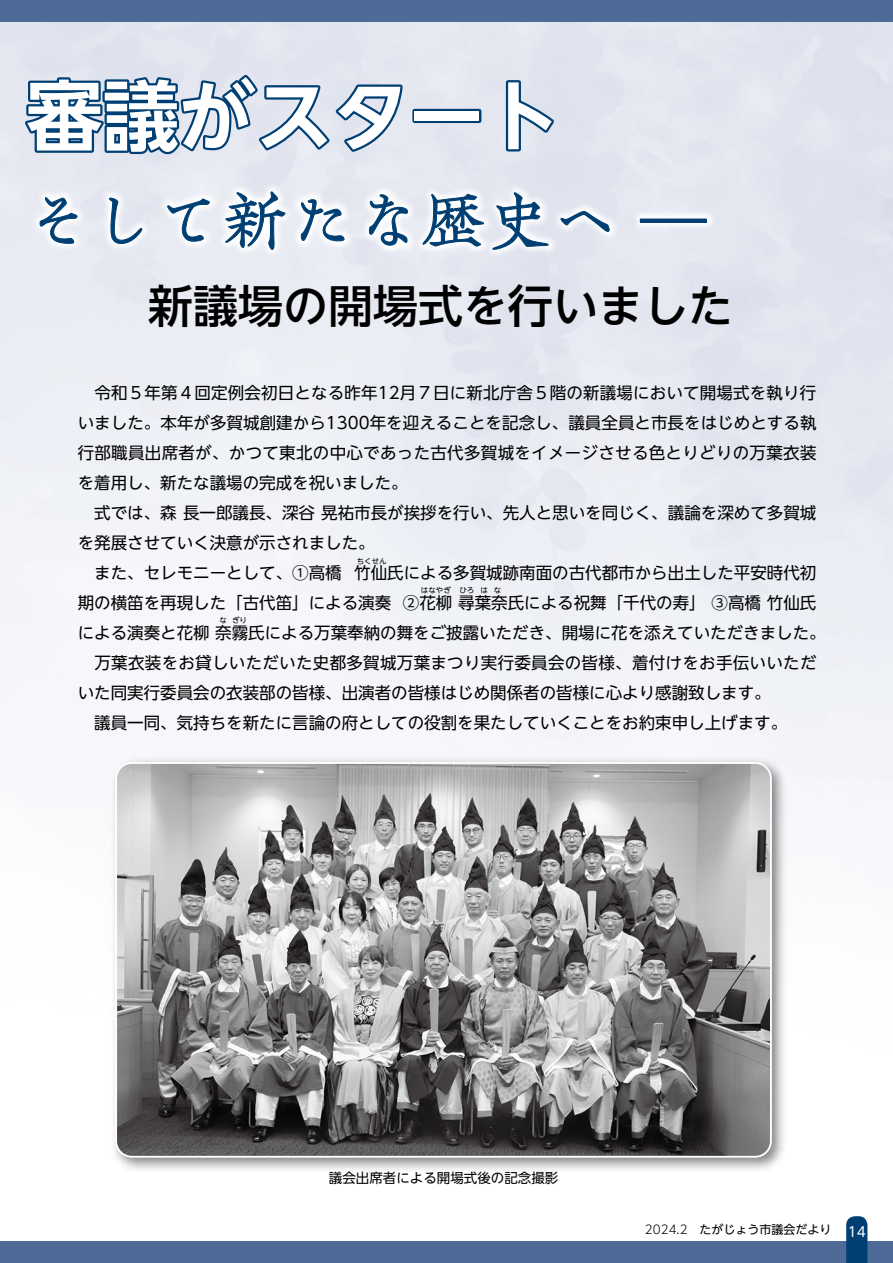
<style>
.page{position:relative;width:893px;height:1263px;background:#fff}
.page>*{position:absolute;margin:0;border:0;box-sizing:border-box;transform-origin:0 0}
.t1{font:700 76.5px "UD Shin Go NT Pro De";color:#fff}
.t2{font:500 66px "P Kamome Ryuso Std";color:#003f73}
.t3{font:500 45px "UD Shin Go NT Pro";color:#000}
.t4{font:16.5px/30px "UD Shin Go NT Pro";color:#000}
.t5{font:16.5px "UD Shin Go NT Pro";letter-spacing:.02em;color:#000}
.t6{font:13.8px "UD Shin Go NT Pro";color:#fff}
.t7{font:13.5px "UD Shin Go NT Pro";color:#000}
.t8{font:12px "UD Shin Go NT Pro";color:#000}
.t9{font:7.5px "UD Shin Go NT Pro";color:#000}
.s1{font-weight:300}
</style>
<div class="page">
<img style="left:0;top:21px;width:893px;height:1221px">
<svg style="left:20px;top:67px;width:385px;height:61px;background:#8ea7c1"></svg>
<div style="left:412px;top:109px;width:69px;height:14px;border:4px solid #003f73"></div>
<svg style="left:504px;top:78px;width:54px;height:50px;background:#a3b7cc"></svg>
<img style="left:0;top:128px;width:770px;height:192px">
<svg style="left:39px;top:197px;width:39px;height:47px"></svg>
<svg style="left:109px;top:183px;width:34px;height:61px"></svg>
<svg style="left:167px;top:197px;width:43px;height:45px"></svg>
<svg style="left:225px;top:191px;width:61px;height:104px"></svg>
<svg style="left:300px;top:199px;width:45px;height:43px"></svg>
<svg style="left:369px;top:194px;width:39px;height:52px"></svg>
<svg style="left:422px;top:193px;width:62px;height:54px"></svg>
<svg style="left:492px;top:190px;width:57px;height:60px"></svg>
<svg style="left:560px;top:211px;width:50px;height:21px"></svg>
<img style="left:58px;top:711px;width:743px;height:506px">
<img style="left:116px;top:763px;width:655px;height:394px">
<div style="left:115px;top:762px;width:657px;height:396px;border:2px solid #fff;border-radius:16px"></div>
<div style="left:0;top:1242px;width:893px;height:21px;background:#4e6a96"></div>
<div style="left:0;top:0;width:893px;height:21px;background:#4e6a96"></div>
<svg style="left:846px;top:1216px;width:21px;height:47px"></svg>
<h1 class="t1" style="left:26px;top:54px;width:537px">審議がスタート</h1>
<h2 class="t2" style="left:24px;top:174px;width:683px">そして新たな歴史へ ―</h2>
<h3 class="t3" style="left:148px;top:269px;width:586px">新議場の開場式を行いました</h3>
<p class="t4" style="left:78px;top:378px;width:740px">　令和５年第４回定例会初日となる昨年12月７日に新北庁舎５階の新議場において開場式を執り行</p>
<p class="t4" style="left:78px;top:408px;width:740px">いました。本年が多賀城創建から1300年を迎えることを記念し、議員全員と市長をはじめとする執</p>
<p class="t5" style="left:78px;top:440px;width:740px">行部職員出席者が、かつて東北の中心であった古代多賀城をイメージさせる色とりどりの万葉衣装</p>
<p class="t4" style="left:78px;top:468px;width:331px">を着用し、新たな議場の完成を祝いました。</p>
<p class="t4" style="left:78px;top:498px;width:740px">　式では、森長一郎議長、深谷晃祐市長が挨拶を行い、先人と思いを同じく、議論を深めて多賀城</p>
<p class="t4" style="left:78px;top:528px;width:298px">を発展させていく決意が示されました。</p>
<p class="t4" style="left:354px;top:558px;width:463px">竹仙氏による多賀城跡南面の古代都市から出土した平安時代初</p>
<p class="t9" style="left:357px;top:555px;width:32px">ちくせん</p>
<p class="t4" style="left:78px;top:558px;width:265px">　また、セレモニーとして、①高橋</p>
<p class="t9" style="left:421px;top:584px;width:31px">はなやぎ</p>
<p class="t9" style="left:494px;top:584px;width:9px">な</p>
<p class="t9" style="left:480px;top:584px;width:9px">は</p>
<p class="t9" style="left:459px;top:584px;width:16px">ひろ</p>
<p class="t4" style="left:78px;top:588px;width:749px">期の横笛を再現した「古代笛」による演奏<br>による演奏と花柳奈霧氏による万葉奉納の舞をご披露いただき、開場に花を添えていただきました。　万葉衣装をお貸しいただいた史都多賀城万葉まつり実行委員会の皆様、着付けをお手伝いいただいた同実行委員会の衣装部の皆様、出演者の皆様はじめ関係者の皆様に心より感謝致します。<br>　議員一同、気持ちを新たに言論の府としての役割を果たしていくことをお約束申し上げます。</p>
<p class="t4" style="left:403px;top:588px;width:415px">②花柳尋葉奈氏による祝舞「千代の寿」 ③高橋竹仙氏</p>
<p class="t9" style="left:232px;top:614px;width:16px">ぎり</p>
<p class="t9" style="left:220px;top:614px;width:9px">な</p>
<p class="t7" style="left:329px;top:1166px;width:231px">議会出席者による開場式後の記念撮影</p>
<p class="t8" style="left:645px;top:1220px;width:188px"><span class="s1">2024.2　</span>たがじょう市議会だより</p>
<p class="t6" style="left:848px;top:1220px;width:20px">14</p>
</div>
